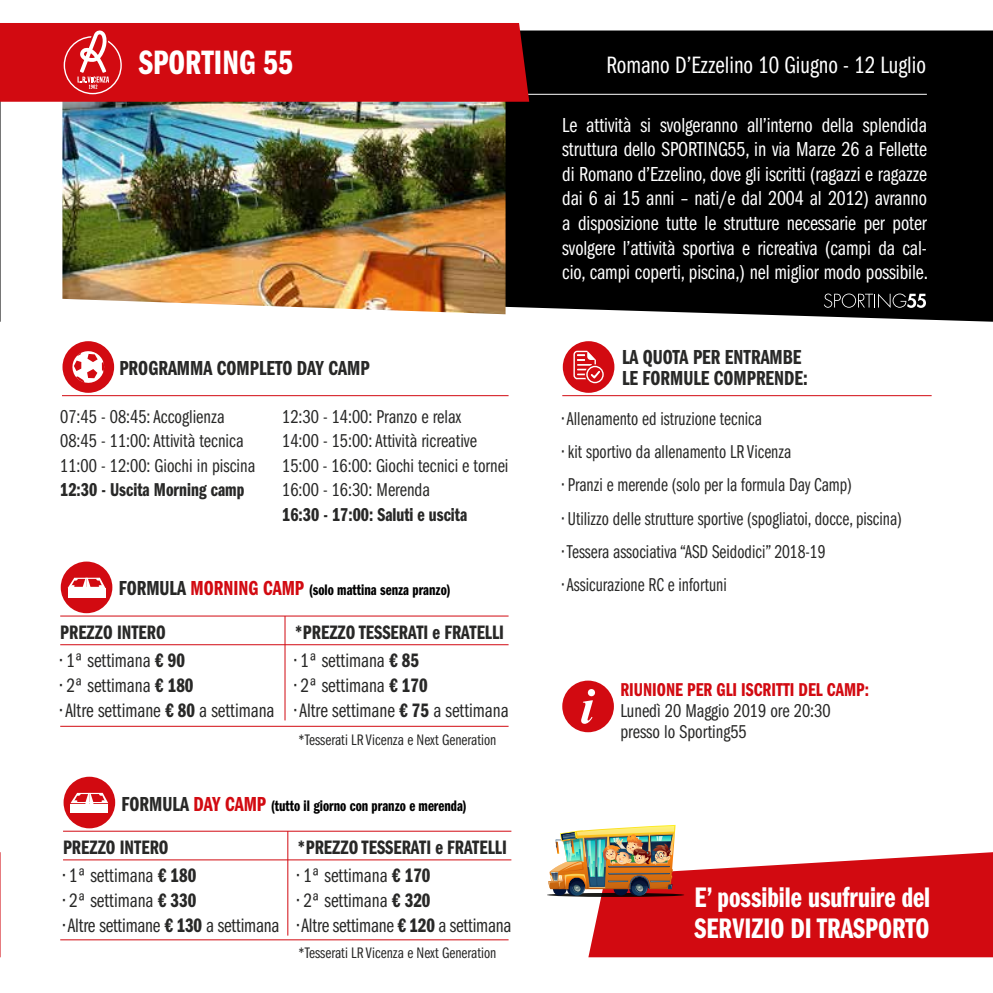
<style>
.page{position:relative;width:993px;height:993px;background:#fff}
.page>*{position:absolute;margin:0;border:0;box-sizing:border-box;transform-origin:0 0}
.t1{font:35px "ITC Franklin Gothic Std Dm Cp";color:#fff}
.t2{font:29.22px/31.2px "ITC Franklin Gothic Std Dm Cp";color:#fff}
.t3{font:24.5px "ITC Franklin Gothic Std Bk Cp";color:#fff}
.t4{font:21px/24.5px "ITC Franklin Gothic Std Bk Cp";letter-spacing:-.005em;color:#fff;text-align:justify}
.t5{font:21px/21px "ITC Franklin Gothic Std Dm Cp";color:#282827}
.t6{font:20.12px "ITC Franklin Gothic Std Bk Cp";color:#282827}
.t7{font:20.12px "ITC Franklin Gothic Std Dm Cp";color:#282827}
.t8{font:19.25px "ITC Franklin Gothic Std Bk Cp";color:#282827;scale:.95 1}
.t9{font:19.25px/24.5px "ITC Franklin Gothic Std Bk Cp";color:#282827}
.t10{font:19.25px "ITC Franklin Gothic Std Dm Cp";color:#282827}
.t11{font:19.25px "ITC Franklin Gothic Std Dm Cp";color:#d20a11}
.t12{font:15.75px "ITC Franklin Gothic Std Dm Cp";color:#000}
.t13{font:15.75px "ITC Franklin Gothic Std Bk Cp";color:#282827}
.s1{font-size:21px;color:#282827}
.s2{font-size:21px;color:#d20a11}
.s3{font-family:"ITC Franklin Gothic Std Dm Cp"}
</style>
<div class="page">
<hr style="left:0;top:30px;width:1px;height:291px;background:#000">
<div style="left:499px;top:30px;width:493px;height:291px;background:#000"></div>
<img style="left:62px;top:102px;width:443px;height:212px">
<hr style="left:62px;top:395px;width:446px;height:1px;background:#d20a11">
<div style="left:62px;top:341px;width:52px;height:51px;background:#d20a11;border-radius:50%"></div>
<svg style="left:72px;top:351px;width:33px;height:32px"></svg>
<hr style="left:562px;top:395px;width:369px;height:1px;background:#d20a11">
<div style="left:562px;top:341px;width:52px;height:51px;background:#d20a11;border-radius:50%"></div>
<svg style="left:573px;top:350px;width:30px;height:33px"></svg>
<hr style="left:0;top:851px;width:1px;height:105px;background:#d20a11">
<svg style="left:588px;top:852px;width:404px;height:104px;background:#d52026"></svg>
<svg style="left:547px;top:892px;width:137px;height:4px"></svg>
<img style="left:548px;top:824px;width:127px;height:71px">
<hr style="left:485px;top:94px;width:441px;height:1px;background:#fff">
<div style="left:0;top:23px;width:529px;height:79px;background:#d20a11"></div>
<svg style="left:64px;top:30px;width:58px;height:64px;background:#db3e44"></svg>
<hr style="left:63px;top:830px;width:448px;height:1px;background:#d20a11">
<hr style="left:287px;top:830px;width:1px;height:105px;background:#d20a11">
<hr style="left:63px;top:859px;width:448px;height:1px;background:#d20a11">
<div style="left:64px;top:776px;width:51px;height:52px;background:#d20a11;border-radius:50%"></div>
<hr style="left:70px;top:810px;width:38px;height:2px;background:#fff">
<svg style="left:70px;top:792px;width:38px;height:18px"></svg>
<div style="left:562px;top:680px;width:51px;height:52px;background:#d20a11;border-radius:50%"></div>
<svg style="left:581px;top:689px;width:14px;height:34px"></svg>
<svg style="left:823px;top:293px;width:102px;height:15px;background:#393939"></svg>
<hr style="left:60px;top:725px;width:448px;height:1px;background:#d20a11">
<hr style="left:60px;top:615px;width:448px;height:1px;background:#d20a11">
<hr style="left:284px;top:616px;width:1px;height:104px;background:#d20a11">
<hr style="left:60px;top:644px;width:448px;height:1px;background:#d20a11">
<div style="left:61px;top:561px;width:51px;height:52px;background:#d20a11;border-radius:50%"></div>
<hr style="left:68px;top:595px;width:37px;height:2px;background:#fff">
<svg style="left:68px;top:577px;width:37px;height:18px"></svg>
<hr style="left:60px;top:939px;width:448px;height:1px;background:#d20a11">
<h1 class="t1" style="left:139px;top:43px;width:156px">SPORTING 55</h1>
<p class="t5" style="left:119px;top:358px;width:252px">PROGRAMMA COMPLETO DAY CAMP</p>
<p class="t9" style="left:60px;top:404px;width:196px">07:45 - 08:45: Accoglienza<br>08:45 - 11:00: Attività tecnica<br>11:00 - 12:00: Giochi in piscina</p>
<p class="t10" style="left:60px;top:479px;width:185px">12:30 - Uscita Morning camp</p>
<p class="t9" style="left:282px;top:404px;width:228px">12:30 - 14:00: Pranzo e relax<br>14:00 - 15:00: Attività ricreative<br>15:00 - 16:00: Giochi tecnici e tornei<br>16:00 - 16:30: Merenda</p>
<p class="t10" style="left:282px;top:503px;width:187px">16:30 - 17:00: Saluti e uscita</p>
<p class="t12" style="left:119px;top:581px;width:333px"><span class="s1">FORMULA</span> <span class="s2">MORNING CAMP</span> (solo mattina senza pranzo)</p>
<p class="t7" style="left:294px;top:620px;width:211px">*PREZZO TESSERATI e FRATELLI</p>
<p class="t6" style="left:294px;top:648px;width:126px">• 1ª settimana <span class="s3">€ 85</span></p>
<p class="t6" style="left:294px;top:674px;width:135px">• 2ª settimana <span class="s3">€ 170</span></p>
<p class="t6" style="left:294px;top:699px;width:216px">• Altre settimane <span class="s3">€ 75</span> a settimana</p>
<p class="t13" style="left:298px;top:730px;width:200px">*Tesserati LR Vicenza e Next Generation</p>
<p class="t7" style="left:60px;top:620px;width:107px">PREZZO INTERO</p>
<p class="t6" style="left:60px;top:648px;width:126px">• 1ª settimana <span class="s3">€ 90</span></p>
<p class="t6" style="left:60px;top:674px;width:135px">• 2ª settimana <span class="s3">€ 180</span></p>
<p class="t6" style="left:60px;top:699px;width:216px">• Altre settimane <span class="s3">€ 80</span> a settimana</p>
<p class="t12" style="left:122px;top:796px;width:347px"><span class="s1">FORMULA</span> <span class="s2">DAY CAMP</span> (tutto il giorno con pranzo e merenda)</p>
<p class="t7" style="left:297px;top:835px;width:211px">*PREZZO TESSERATI e FRATELLI</p>
<p class="t6" style="left:297px;top:863px;width:135px">• 1ª settimana <span class="s3">€ 170</span></p>
<p class="t6" style="left:297px;top:889px;width:135px">• 2ª settimana <span class="s3">€ 320</span></p>
<p class="t6" style="left:297px;top:914px;width:216px">• Altre settimane <span class="s3">€ 120</span> a settimana</p>
<p class="t7" style="left:63px;top:835px;width:107px">PREZZO INTERO</p>
<p class="t6" style="left:63px;top:863px;width:135px">• 1ª settimana <span class="s3">€ 180</span></p>
<p class="t6" style="left:63px;top:889px;width:135px">• 2ª settimana <span class="s3">€ 330</span></p>
<p class="t6" style="left:63px;top:914px;width:218px">• Altre settimane <span class="s3">€ 130</span> a settimana</p>
<p class="t13" style="left:298px;top:943px;width:200px">*Tesserati LR Vicenza e Next Generation</p>
<p class="t3" style="left:606px;top:52px;width:321px">Romano D’Ezzelino 10 Giugno - 12 Luglio</p>
<p class="t4" style="left:562px;top:113px;width:367px">Le attività si svolgeranno all’interno della splendida struttura dello SPORTING55, in via Marze 26 a Fellette di Romano d’Ezzelino, dove gli iscritti (ragazzi e ragazze dai 6 ai 15 anni – nati/e dal 2004 al 2012) avranno a disposizione tutte le strutture necessarie per poter svolgere l’attività sportiva e ricreativa (campi da cal&shy;cio, campi coperti, piscina,) nel miglior modo possibile.</p>
<p class="t5" style="left:622px;top:346px;width:187px">LA QUOTA PER ENTRAMBE<br>LE FORMULE COMPRENDE:</p>
<p class="t8" style="left:562px;top:408px;width:212px">• Allenamento ed istruzione tecnica</p>
<p class="t8" style="left:562px;top:441px;width:242px">• kit sportivo da allenamento LR Vicenza</p>
<p class="t8" style="left:562px;top:474px;width:306px">• Pranzi e merende (solo per la formula Day Camp)</p>
<p class="t8" style="left:562px;top:507px;width:359px">• Utilizzo delle strutture sportive (spogliatoi, docce, piscina)</p>
<p class="t8" style="left:562px;top:541px;width:278px">• Tessera associativa “ASD Seidodici” 2018-19</p>
<p class="t8" style="left:562px;top:574px;width:175px">• Assicurazione RC e infortuni</p>
<p class="t11" style="left:620px;top:679px;width:250px">RIUNIONE PER GLI ISCRITTI DEL CAMP:</p>
<p class="t9" style="left:620px;top:700px;width:212px;line-height:21px">Lunedì 20 Maggio 2019 ore 20:30 presso lo Sporting55</p>
<h2 class="t2" style="left:694px;top:881px;width:237px">E’ possibile usufruire del<br>SERVIZIO DI TRASPORTO</h2>
</div>
